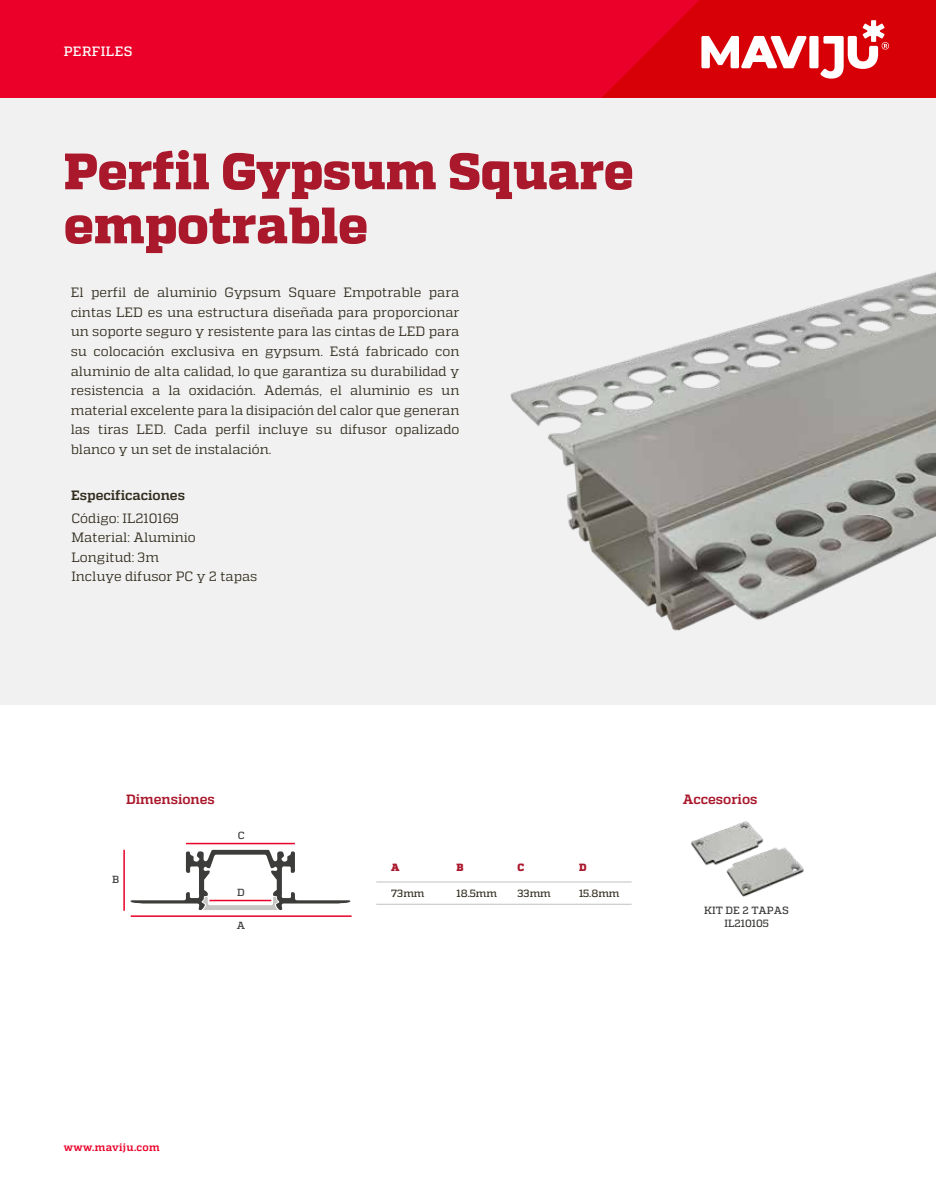
<style>
.page{position:relative;width:936px;height:1191px;background:#fff}
.page>*{position:absolute;margin:0;border:0;box-sizing:border-box;transform-origin:0 0}
.t1{font:800 51px/54px "Quadon";letter-spacing:-.005em;color:#aa182c}
.t2{font:13.5px/19.5px "Quadon";color:#332e20;text-align:justify}
.t3{font:700 13.5px "Quadon";color:#aa182c}
.t4{font:700 13.5px "Quadon";color:#332e20}
.t5{font:500 13.5px "Quadon";letter-spacing:.03em;color:#fff}
.t6{font:500 10.5px "Quadon";color:#332e20}
.t7{font:500 10.5px/12.6px "Quadon";color:#3c3c3b;text-align:center}
.t8{font:700 10.5px "Quadon";letter-spacing:.03em;color:#ea0029}
.t9{font:800 10.5px "Quadon";color:#aa182c}
.t10{font:500 10.35px "Quadon";color:#3c3c3b}
</style>
<div class="page">
<div style="left:0;top:98px;width:935px;height:607px;background:#f1f1f1"></div>
<div style="left:0;top:0;width:935px;height:98px;background:#ea0029"></div>
<svg style="left:602px;top:0;width:333px;height:98px"></svg>
<hr style="left:376px;top:881px;width:255px;height:1px;background:#c8c8c8">
<hr style="left:376px;top:903px;width:255px;height:2px;background:#c8c8c8">
<hr style="left:131px;top:915px;width:220px;height:2px;background:#ea0029">
<hr style="left:123px;top:850px;width:2px;height:60px;background:#ea0029">
<hr style="left:186px;top:843px;width:109px;height:1px;background:#ea0029">
<svg style="left:130px;top:850px;width:220px;height:60px"></svg>
<img style="left:691px;top:821px;width:113px;height:76px">
<img style="left:510px;top:272px;width:425px;height:359px">
<p class="t5" style="left:64px;top:44px;width:70px">PERFILES</p>
<h1 class="t1" style="left:64px;top:145px;width:571px">Perfil Gypsum Square empotrable</h1>
<p class="t2" style="left:71px;top:283px;width:390px">El perfil de aluminio Gypsum Square Empotrable para cintas LED es una estructura diseñada para proporcionar un soporte seguro y resistente para las cintas de LED para su colocación exclusiva en gypsum. Está fabricado con aluminio de alta calidad, lo que garantiza su durabilidad y resistencia a la oxidación. Además, el aluminio es un material excelente para la disipación del calor que generan las tiras LED. Cada perfil incluye su difusor opalizado blanco y un set de instalación.</p>
<p class="t4" style="left:71px;top:488px;width:115px">Especificaciones</p>
<p class="t2" style="left:71px;top:508px;width:187px;text-align:left">Código: IL210169<br>Material: Aluminio<br>Longitud: 3m<br>Incluye difusor PC y 2 tapas</p>
<p class="t3" style="left:126px;top:791px;width:90px">Dimensiones</p>
<p class="t10" style="left:112px;top:873px;width:9px">B</p>
<p class="t10" style="left:238px;top:829px;width:8px">C</p>
<p class="t10" style="left:237px;top:886px;width:9px">D</p>
<p class="t10" style="left:237px;top:919px;width:10px">A</p>
<p class="t9" style="left:391px;top:861px;width:10px">A</p>
<p class="t9" style="left:456px;top:861px;width:9px">B</p>
<p class="t6" style="left:391px;top:887px;width:35px">73mm</p>
<p class="t6" style="left:456px;top:887px;width:42px">18.5mm</p>
<p class="t9" style="left:517px;top:861px;width:8px">C</p>
<p class="t6" style="left:517px;top:887px;width:35px">33mm</p>
<p class="t9" style="left:579px;top:861px;width:9px">D</p>
<p class="t6" style="left:579px;top:887px;width:42px">15.8mm</p>
<p class="t3" style="left:682px;top:791px;width:76px">Accesorios</p>
<p class="t7" style="left:704px;top:904px;width:86px">KIT DE 2 TAPAS<br>IL210105</p>
<p class="t8" style="left:64px;top:1141px;width:97px">www.maviju.com</p>
</div>
